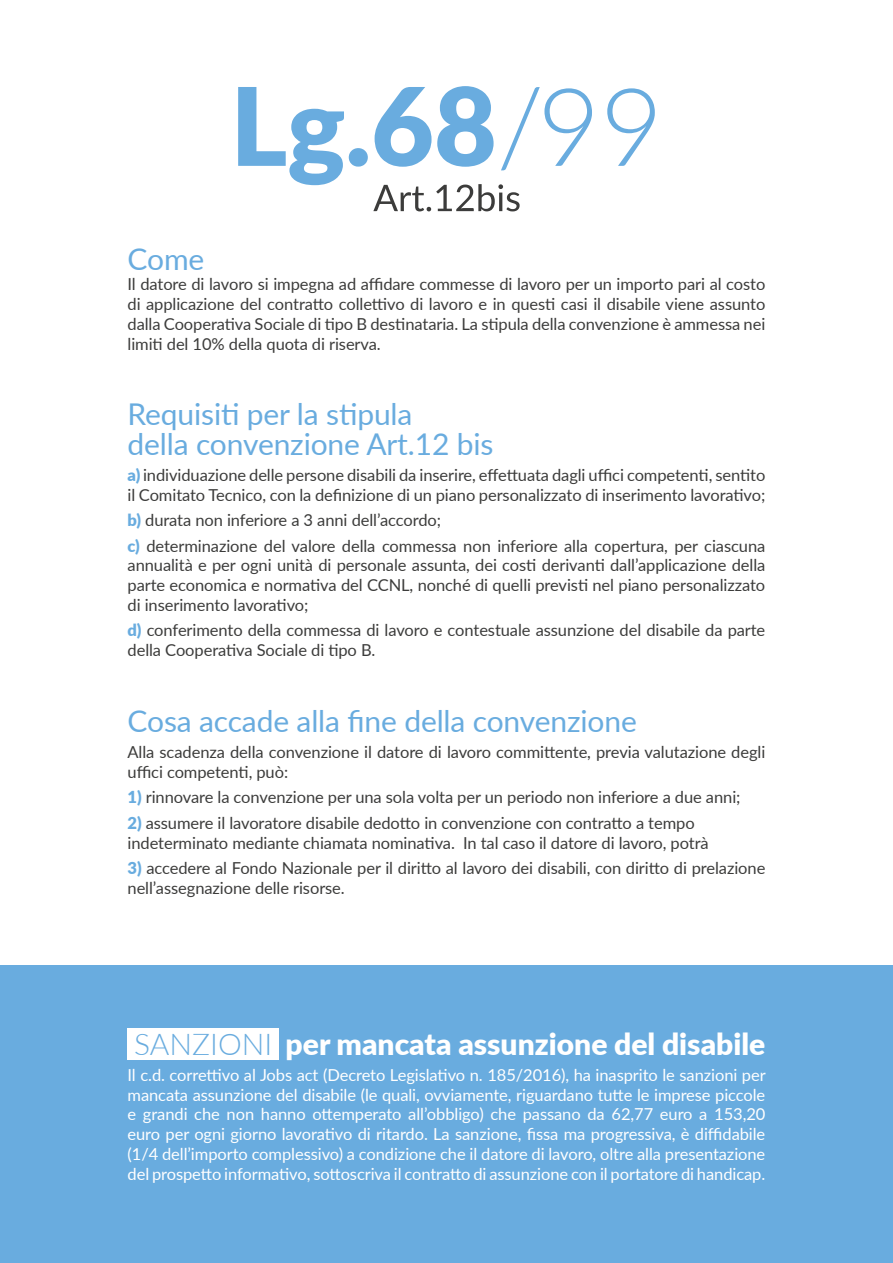
<style>
.page{position:relative;width:893px;height:1263px;background:#fff}
.page>*{position:absolute;margin:0;border:0;box-sizing:border-box;transform-origin:0 0}
.t1{font:30px "Lato";letter-spacing:-.005em;color:#69acdf}
.t2{font:900 30px "Lato";color:#fff}
.t3{font:16.5px/19.8px "Lato";letter-spacing:-.005em;color:#3c3c3b}
.t4{font:16.5px/19.8px "Lato";letter-spacing:-.005em;color:#fff;text-align:justify}
.s1{font-weight:900;color:#69acdf}
.s2{font-weight:300;color:#69acdf}
</style>
<div class="page">
<div style="left:0;top:965px;width:893px;height:298px;background:#69acdf"></div>
<div style="left:128px;top:1028px;width:151px;height:32px;background:#fff"></div>
<svg style="left:238px;top:86px;width:417px;height:125px"></svg>
<p class="t1" style="left:128px;top:238px;width:78px">Come</p>
<p class="t3" style="left:128px;top:274px;width:639px;text-align:justify">Il datore di lavoro si impegna ad affidare commesse di lavoro per un importo pari al costo di applicazione del contratto collettivo di lavoro e in questi casi il disabile viene assunto dalla Cooperativa Sociale di tipo B destinataria. La stipula della convenzione è ammessa nei limiti del 10% della quota di riserva.</p>
<p class="t1" style="left:128px;top:393px;width:286px">Requisiti per la stipula</p>
<p class="t1" style="left:128px;top:423px;width:367px">della convenzione Art.12 bis</p>
<p class="t3" style="left:128px;top:464px;width:639px"><span class="s1">a)</span> individuazione delle persone disabili da inserire, effettuata dagli uffici competenti, sentito il Comitato Tecnico, con la definizione di un piano personalizzato di inserimento lavorativo;</p>
<p class="t3" style="left:128px;top:509px;width:315px"><span class="s1">b)</span> durata non inferiore a 3 anni dell’accordo;</p>
<p class="t3" style="left:128px;top:535px;width:639px;text-align:justify"><span class="s1">c)</span> determinazione del valore della commessa non inferiore alla copertura, per ciascuna annualità e per ogni unità di personale assunta, dei costi derivanti dall’applicazione della parte economica e normativa del CCNL, nonché di quelli previsti nel piano personalizzato di inserimento lavorativo;</p>
<p class="t3" style="left:128px;top:620px;width:639px"><span class="s1">d)</span> conferimento della commessa di lavoro e contestuale assunzione del disabile da parte della Cooperativa Sociale di tipo B.</p>
<p class="t1" style="left:128px;top:699px;width:511px">Cosa accade alla fine della convenzione</p>
<p class="t3" style="left:128px;top:741px;width:639px">Alla scadenza della convenzione il datore di lavoro committente, previa valutazione degli uffici competenti, può:</p>
<p class="t3" style="left:128px;top:787px;width:614px"><span class="s1">1)</span> rinnovare la convenzione per una sola volta per un periodo non inferiore a due anni;</p>
<p class="t3" style="left:128px;top:812px;width:569px"><span class="s1">2)</span> assumere il lavoratore disabile dedotto in convenzione con contratto a tempo</p>
<p class="t3" style="left:128px;top:832px;width:583px">indeterminato mediante chiamata nominativa. In tal caso il datore di lavoro, potrà</p>
<p class="t3" style="left:128px;top:858px;width:639px"><span class="s1">3)</span> accedere al Fondo Nazionale per il diritto al lavoro dei disabili, con diritto di prelazione nell’assegnazione delle risorse.</p>
<p class="t2" style="left:134px;top:1021px;width:633px"><span class="s2">SANZIONI</span> per mancata assunzione del disabile</p>
<p class="t4" style="left:128px;top:1064px;width:640px">Il c.d. correttivo al Jobs act (Decreto Legislativo n. 185/2016), ha inasprito le sanzioni per mancata assunzione del disabile (le quali, ovviamente, riguardano tutte le imprese piccole e grandi che non hanno ottemperato all’obbligo) che passano da 62,77 euro a 153,20 euro per ogni giorno lavorativo di ritardo. La sanzione, fissa ma progressiva, è diffidabile (1/4 dell’importo complessivo) a condizione che il datore di lavoro, oltre alla presentazione del prospetto informativo, sottoscriva il contratto di assunzione con il portatore di handicap.</p>
</div>
